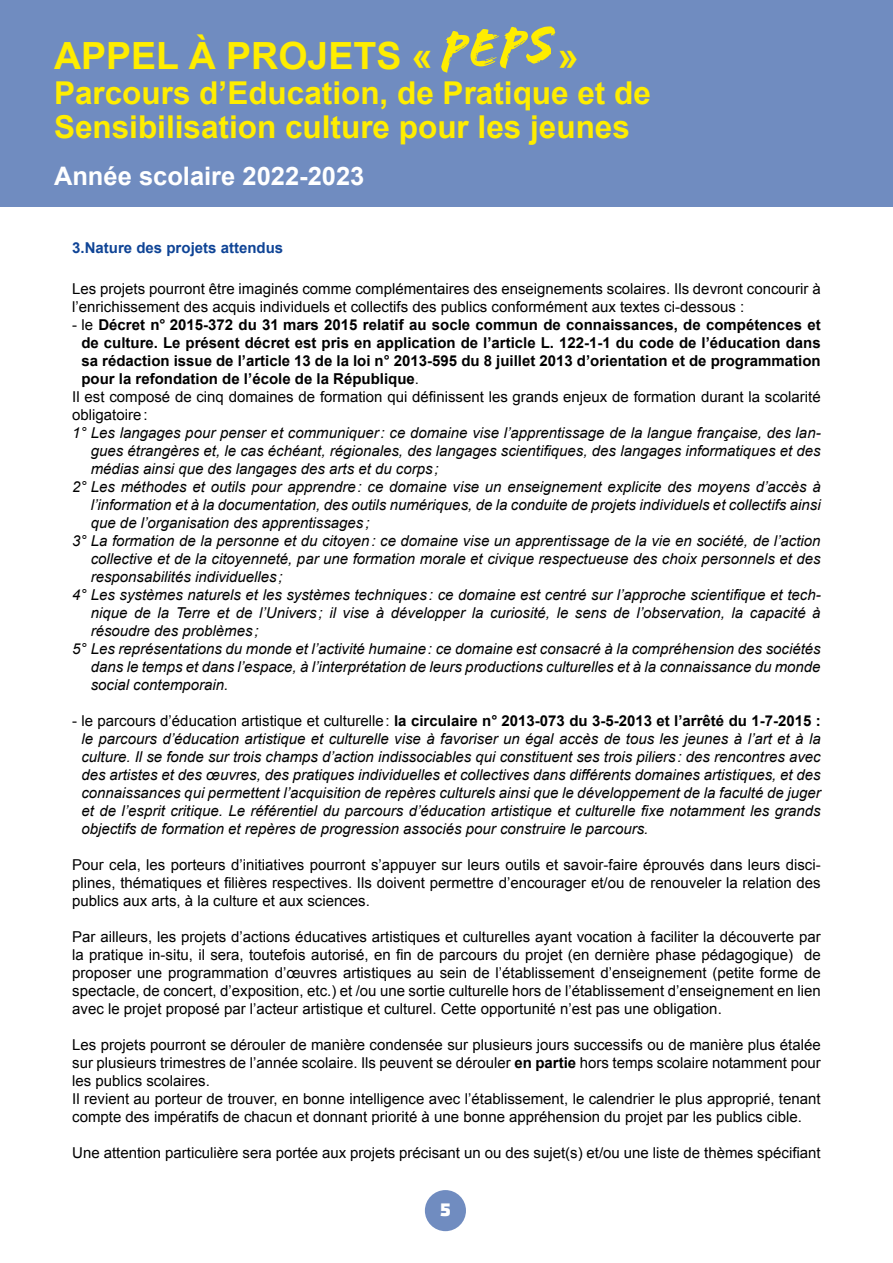
<style>
.page{position:relative;width:893px;height:1263px;background:#fff}
.page>*{position:absolute;margin:0;border:0;box-sizing:border-box;transform-origin:0 0}
.t1{font:700 37.5px "Arial";color:#ffed00}
.t2{font:700 31.5px/34.5px "Arial";color:#ffed00}
.t3{font:700 25.5px "Arial";color:#fff}
.t4{font:700 18px "Etelka Medium Pro";color:#fff}
.t5{font:italic 15px/18px "Arial";color:#000;text-align:justify}
.t6{font:15px/18px "Arial";color:#000}
.t7{font:700 15px "Arial";color:#000}
.t8{font:700 15px "Arial";color:#0f4496}
.s1{font-weight:400}
.s2{font-style:normal}
.s3{font-weight:700;font-style:normal}
.s4{font-weight:700}
</style>
<div class="page">
<div style="left:0;top:0;width:893px;height:207px;background:#708cc0"></div>
<svg style="left:441px;top:26px;width:114px;height:47px"></svg>
<div style="left:425px;top:1190px;width:41px;height:41px;background:#708cc0;border-radius:50%"></div>
<h1 class="t1" style="left:54px;top:31px;width:380px">APPEL À PROJETS «</h1>
<h1 class="t1" style="left:558px;top:31px;width:22px">»</h1>
<h2 class="t2" style="left:54px;top:77px;width:598px">Parcours d’Education, de Pratique et de<br>Sensibilisation culture pour les jeunes</h2>
<h3 class="t3" style="left:54px;top:159px;width:312px">Année scolaire 2022-2023</h3>
<p class="t8" style="left:72px;top:238px;width:212px">3.Nature des projets attendus</p>
<p class="t6" style="left:72px;top:279px;width:750px">Les projets pourront être imaginés comme complémentaires des enseignements scolaires. Ils devront concourir à l’enrichissement des acquis individuels et collectifs des publics conformément aux textes ci-dessous :</p>
<p class="t7" style="left:72px;top:314px;width:750px"><span class="s1">- le</span> Décret n° 2015-372 du 31 mars 2015 relatif au socle commun de connaissances, de compétences et</p>
<p class="t7" style="left:81px;top:332px;width:741px">de culture. Le présent décret est pris en application de l’article L. 122-1-1 du code de l’éducation dans</p>
<p class="t7" style="left:81px;top:350px;width:741px">sa rédaction issue de l’article 13 de la loi n° 2013-595 du 8 juillet 2013 d’orientation et de programmation</p>
<p class="t7" style="left:81px;top:368px;width:339px">pour la refondation de l’école de la République<span class="s1">.</span></p>
<p class="t6" style="left:72px;top:387px;width:750px">Il est composé de cinq domaines de formation qui définissent les grands enjeux de formation durant la scolarité</p>
<p class="t6" style="left:72px;top:405px;width:77px">obligatoire:</p>
<p class="t5" style="left:72px;top:423px;width:750px">1° Les langages pour penser et communiquer: ce domaine vise l’apprentissage de la langue française, des lan-</p>
<p class="t5" style="left:91px;top:441px;width:731px">gues étrangères et, le cas échéant, régionales, des langages scientifiques, des langages informatiques et des</p>
<p class="t5" style="left:91px;top:459px;width:349px">médias ainsi que des langages des arts et du corps ;</p>
<p class="t5" style="left:72px;top:477px;width:750px">2° Les méthodes et outils pour apprendre: ce domaine vise un enseignement explicite des moyens d’accès à</p>
<p class="t5" style="left:91px;top:495px;width:731px">l’information et à la documentation, des outils numériques, de la conduite de projets individuels et collectifs ainsi</p>
<p class="t5" style="left:91px;top:513px;width:280px">que de l’organisation des apprentissages ;</p>
<p class="t5" style="left:72px;top:531px;width:750px">3° La formation de la personne et du citoyen: ce domaine vise un apprentissage de la vie en société, de l’action</p>
<p class="t5" style="left:91px;top:549px;width:731px">collective et de la citoyenneté, par une formation morale et civique respectueuse des choix personnels et des</p>
<p class="t5" style="left:91px;top:567px;width:193px">responsabilités individuelles ;</p>
<p class="t5" style="left:72px;top:585px;width:750px">4° Les systèmes naturels et les systèmes techniques : ce domaine est centré sur l’approche scientifique et tech-</p>
<p class="t5" style="left:91px;top:603px;width:731px">nique de la Terre et de l’Univers ; il vise à développer la curiosité, le sens de l’observation, la capacité à</p>
<p class="t5" style="left:91px;top:621px;width:169px">résoudre des problèmes ;</p>
<p class="t5" style="left:72px;top:639px;width:750px">5° Les représentations du monde et l’activité humaine: ce domaine est consacré à la compréhension des sociétés</p>
<p class="t5" style="left:91px;top:657px;width:731px">dans le temps et dans l’espace, à l’interprétation de leurs productions culturelles et à la connaissance du monde</p>
<p class="t5" style="left:91px;top:675px;width:139px">social contemporain.</p>
<p class="t5" style="left:81px;top:711px;width:741px;text-indent:-9px"><span class="s2">- le parcours d’éducation artistique et culturelle:</span> <span class="s3">la circulaire n° 2013-073 du 3-5-2013 et l’arrêté du 1-7-2015 : </span>le parcours d’éducation artistique et culturelle vise à favoriser un égal accès de tous les jeunes à l’art et à la culture. Il se fonde sur trois champs d’action indissociables qui constituent ses trois piliers: des rencontres avec des artistes et des œuvres, des pratiques individuelles et collectives dans différents domaines artistiques, et des connaissances qui permettent l’acquisition de repères culturels ainsi que le développement de la faculté de juger et de l’esprit critique. Le référentiel du parcours d’éducation artistique et culturelle fixe notamment les grands objectifs de formation et repères de progression associés pour construire le parcours.</p>
<p class="t6" style="left:72px;top:855px;width:750px;text-align:justify">Pour cela, les porteurs d’initiatives pourront s’appuyer sur leurs outils et savoir-faire éprouvés dans leurs disci&shy;plines, thématiques et filières respectives. Ils doivent permettre d’encourager et/ou de renouveler la relation des publics aux arts, à la culture et aux sciences.</p>
<p class="t6" style="left:72px;top:927px;width:750px;text-align:justify">Par ailleurs, les projets d’actions éducatives artistiques et culturelles ayant vocation à faciliter la découverte par la pratique in-situ, il sera, toutefois autorisé, en fin de parcours du projet (en dernière phase pédagogique) de proposer une programmation d’œuvres artistiques au sein de l’établissement d’enseignement (petite forme de spectacle, de concert, d’exposition, etc.) et /ou une sortie culturelle hors de l’établissement d’enseignement en lien avec le projet proposé par l’acteur artistique et culturel. Cette opportunité n’est pas une obligation.</p>
<p class="t6" style="left:72px;top:1035px;width:750px">Les projets pourront se dérouler de manière condensée sur plusieurs jours successifs ou de manière plus étalée sur plusieurs trimestres de l’année scolaire. Ils peuvent se dérouler <span class="s4">en partie</span> hors temps scolaire notamment pour les publics scolaires.<br>Il revient au porteur de trouver, en bonne intelligence avec l’établissement, le calendrier le plus approprié, tenant compte des impératifs de chacun et donnant priorité à une bonne appréhension du projet par les publics cible.</p>
<p class="t6" style="left:72px;top:1143px;width:750px">Une attention particulière sera portée aux projets précisant un ou des sujet(s) et/ou une liste de thèmes spécifiant</p>
<p class="t4" style="left:440px;top:1200px;width:13px">5</p>
</div>
